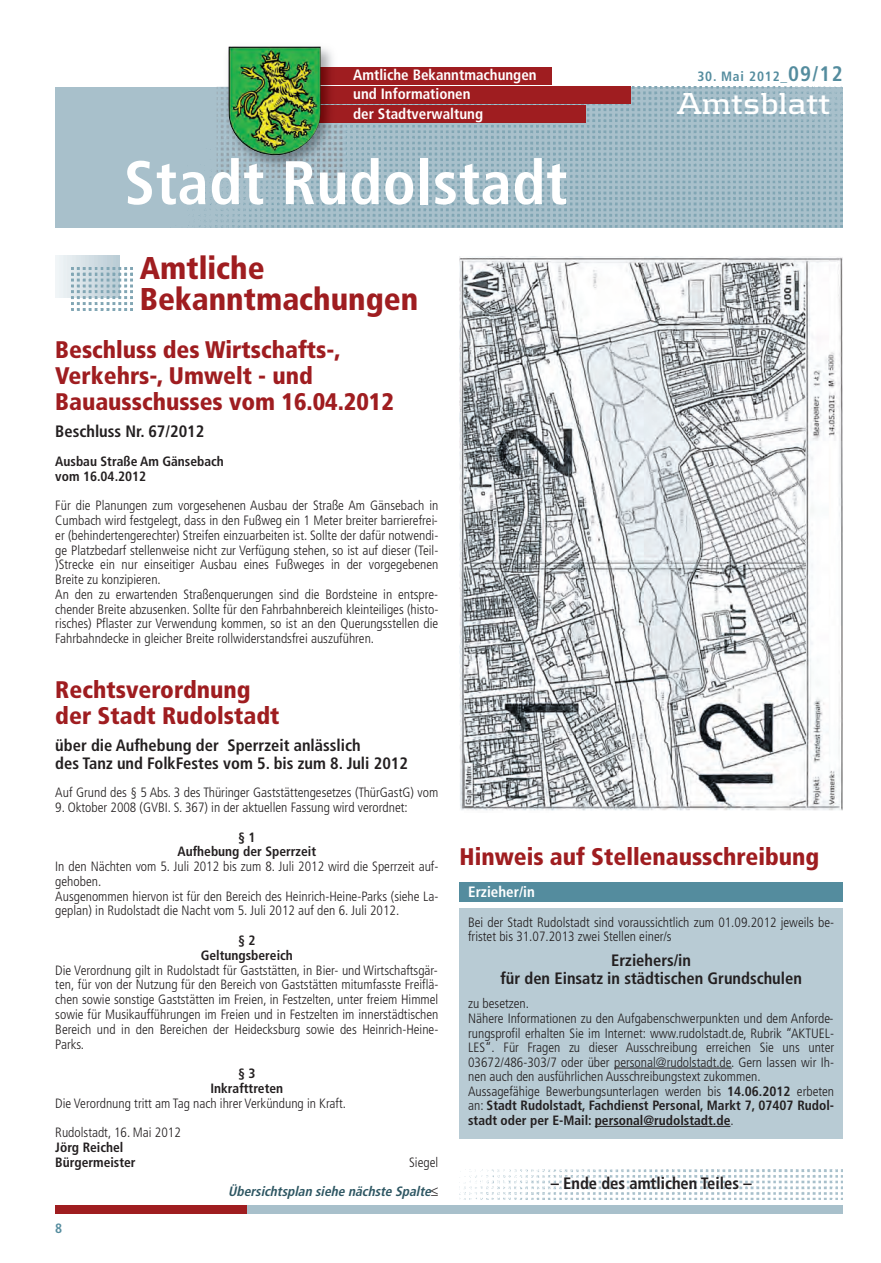
<style>
.page{position:relative;width:881px;height:1263px;background:#fff}
.page>*{position:absolute;margin:0;border:0;box-sizing:border-box;transform-origin:0 0}
.t1{font:700 condensed 61.5px "Frutiger";letter-spacing:.01em;color:#fff}
.t2{font:900 condensed 31.5px/31.5px "Frutiger";color:#9f1d20}
.t3{font:700 31.5px "Kontrapunkt";color:#fff}
.t4{font:900 condensed 24px/26.1px "Frutiger";color:#9f1d20}
.t5{font:700 condensed 16.5px/18px "Frutiger";color:#231f20}
.t6{font:700 condensed 15px/19.8px "Frutiger";color:#fff}
.t7{font:300 condensed 13.5px/14.9px "Frutiger";color:#231f20}
.t8{font:700 condensed 13.5px/14.9px "Frutiger";color:#231f20;text-align:center}
.t9{font:italic 700 condensed 13.5px/29.5px "Frutiger";color:#2d5662;text-align:right}
.t10{font:700 condensed 13.5px "Frutiger";letter-spacing:.06em;color:#548c9e}
.s1{font-size:21px}
.s2{font-weight:300;font-style:normal;color:#231f20}
.s3{color:#231f20}
.s4{font-weight:700}
</style>
<div class="page">
<div style="left:236px;top:1205px;width:606px;height:9px;background:#a8c0cb"></div>
<div style="left:55px;top:1205px;width:192px;height:9px;background:#9f1d20"></div>
<svg style="left:55px;top:255px;width:64px;height:43px"></svg>
<img style="left:71px;top:268px;width:61px;height:42px">
<div style="left:55px;top:87px;width:787px;height:140px;background:#a8c0cb"></div>
<img style="left:188px;top:87px;width:654px;height:140px">
<div style="left:279px;top:68px;width:272px;height:17px;background:#9f1d20"></div>
<div style="left:279px;top:87px;width:351px;height:17px;background:#9f1d20"></div>
<div style="left:280px;top:106px;width:305px;height:17px;background:#9f1d20"></div>
<img style="left:216px;top:48px;width:129px;height:130px">
<img style="left:321px;top:68px;width:24px;height:17px">
<img style="left:321px;top:87px;width:24px;height:17px">
<img style="left:321px;top:106px;width:24px;height:17px">
<img style="left:228px;top:46px;width:93px;height:110px">
<img style="left:459px;top:1169px;width:383px;height:30px">
<div style="left:459px;top:882px;width:383px;height:19px;background:#548c9e"></div>
<div style="left:459px;top:908px;width:383px;height:231px;background:#b8cbd4"></div>
<hr style="left:614px;top:1068px;width:117px;height:1px;background:#231f20">
<hr style="left:594px;top:1126px;width:136px;height:1px;background:#231f20">
<img style="left:459px;top:257px;width:383px;height:554px">
<p class="t6" style="left:353px;top:66px;width:185px">Amtliche Bekanntmachungen</p>
<p class="t10" style="left:697px;top:71px;width:147px">30. Mai 2012_<span class="s1">09/12</span></p>
<p class="t6" style="left:353px;top:85px;width:131px">und Informationen der Stadtverwaltung</p>
<h2 class="t3" style="left:676px;top:93px;width:155px">Amtsblatt</h2>
<h1 class="t1" style="left:124px;top:158px;width:444px">Stadt Rudolstadt</h1>
<h2 class="t2" style="left:140px;top:255px;width:280px">Amtliche<br>Bekanntmachungen</h2>
<h3 class="t4" style="left:55px;top:339px;width:340px">Beschluss des Wirtschafts-,<br>Verkehrs-, Umwelt - und<br>Bauausschusses vom 16.04.2012</h3>
<p class="t5" style="left:55px;top:424px;width:150px">Beschluss Nr. 67/2012</p>
<p class="t8" style="left:55px;top:455px;width:170px;text-align:left">Ausbau Straße Am Gänsebach vom 16.04.2012</p>
<p class="t7" style="left:55px;top:499px;width:384px">Für die Planungen zum vorgesehenen Ausbau der Straße Am Gänsebach in Cumbach wird festgelegt, dass in den Fußweg ein 1 Meter breiter barrierefrei&shy;er (behindertengerechter) Streifen einzuarbeiten ist. Sollte der dafür notwendi&shy;ge Platzbedarf stellenweise nicht zur Verfügung stehen, so ist auf dieser (Teil-)Strecke ein nur einseitiger Ausbau eines Fußweges in der vorgegebenen Breite zu konzipieren.<br>An den zu erwartenden Straßenquerungen sind die Bordsteine in entspre&shy;chender Breite abzusenken. Sollte für den Fahrbahnbereich kleinteiliges (histo&shy;risches) Pflaster zur Verwendung kommen, so ist an den Querungsstellen die Fahrbahndecke in gleicher Breite rollwiderstandsfrei auszuführen.</p>
<h3 class="t4" style="left:55px;top:678px;width:225px">Rechtsverordnung der Stadt Rudolstadt</h3>
<p class="t5" style="left:55px;top:737px;width:354px">über die Aufhebung der Sperrzeit anlässlich<br>des Tanz und FolkFestes vom 5. bis zum 8. Juli 2012</p>
<p class="t7" style="left:55px;top:786px;width:384px">Auf Grund des § 5 Abs. 3 des Thüringer Gaststättengesetzes (ThürGastG) vom</p>
<p class="t7" style="left:55px;top:801px;width:354px">9. Oktober 2008 (GVBI. S. 367) in der aktuellen Fassung wird verordnet:</p>
<p class="t8" style="left:177px;top:830px;width:140px">§ 1<br>Aufhebung der Sperrzeit</p>
<p class="t7" style="left:55px;top:860px;width:384px">In den Nächten vom 5. Juli 2012 bis zum 8. Juli 2012 wird die Sperrzeit auf&shy;gehoben.<br>Ausgenommen hiervon ist für den Bereich des Heinrich-Heine-Parks (siehe La&shy;geplan) in Rudolstadt die Nacht vom 5. Juli 2012 auf den 6. Juli 2012.</p>
<p class="t8" style="left:201px;top:934px;width:94px">§ 2<br>Geltungsbereich</p>
<p class="t7" style="left:55px;top:963px;width:384px;text-align:justify">Die Verordnung gilt in Rudolstadt für Gaststätten, in Bier- und Wirtschaftsgär&shy;ten, für von der Nutzung für den Bereich von Gaststätten mitumfasste Freiflä&shy;chen sowie sonstige Gaststätten im Freien, in Festzelten, unter freiem Himmel sowie für Musikaufführungen im Freien und in Festzelten im innerstädtischen Bereich und in den Bereichen der Heidecksburg sowie des Heinrich-Heine-Parks.</p>
<p class="t8" style="left:210px;top:1067px;width:74px">§ 3<br>Inkrafttreten</p>
<p class="t7" style="left:55px;top:1089px;width:292px;line-height:29.5px">Die Verordnung tritt am Tag nach ihrer Verkündung in Kraft.<br>Rudolstadt, 16. Mai 2012</p>
<p class="t8" style="left:55px;top:1141px;width:82px;text-align:left">Jörg Reichel<br>Bürgermeister</p>
<p class="t9" style="left:228px;top:1148px;width:211px"><span class="s2">Siegel<br></span>Übersichtsplan siehe nächste Spalte<span class="s3">≤</span></p>
<p class="t10" style="left:55px;top:1222px;width:9px">8</p>
<h3 class="t4" style="left:459px;top:845px;width:361px">Hinweis auf Stellenausschreibung</h3>
<p class="t6" style="left:468px;top:883px;width:68px">Erzieher/in</p>
<p class="t7" style="left:468px;top:916px;width:367px">Bei der Stadt Rudolstadt sind voraussichtlich zum 01.09.2012 jeweils be&shy;fristet bis 31.07.2013 zwei Stellen einer/s</p>
<p class="t5" style="left:500px;top:953px;width:303px;text-align:center">Erziehers/in<br>für den Einsatz in städtischen Grundschulen</p>
<p class="t7" style="left:468px;top:997px;width:367px">zu besetzen.<br>Nähere Informationen zu den Aufgabenschwerpunkten und dem Anforde&shy;rungsprofil erhalten Sie im Internet: www.rudolstadt.de, Rubrik “AKTUEL-LES“. Für Fragen zu dieser Ausschreibung erreichen Sie uns unter 03672/486-303/7 oder über personal@rudolstadt.de. Gern lassen wir Ih&shy;nen auch den ausführlichen Ausschreibungstext zukommen.<br>Aussagefähige Bewerbungsunterlagen werden bis <span class="s4">14.06.2012</span> erbeten an: <span class="s4">Stadt Rudolstadt, Fachdienst Personal, Markt 7, 07407 Rudol&shy;stadt oder per E-Mail: personal@rudolstadt.de</span>.</p>
<p class="t5" style="left:550px;top:1175px;width:202px">– Ende des amtlichen Teiles –</p>
</div>
